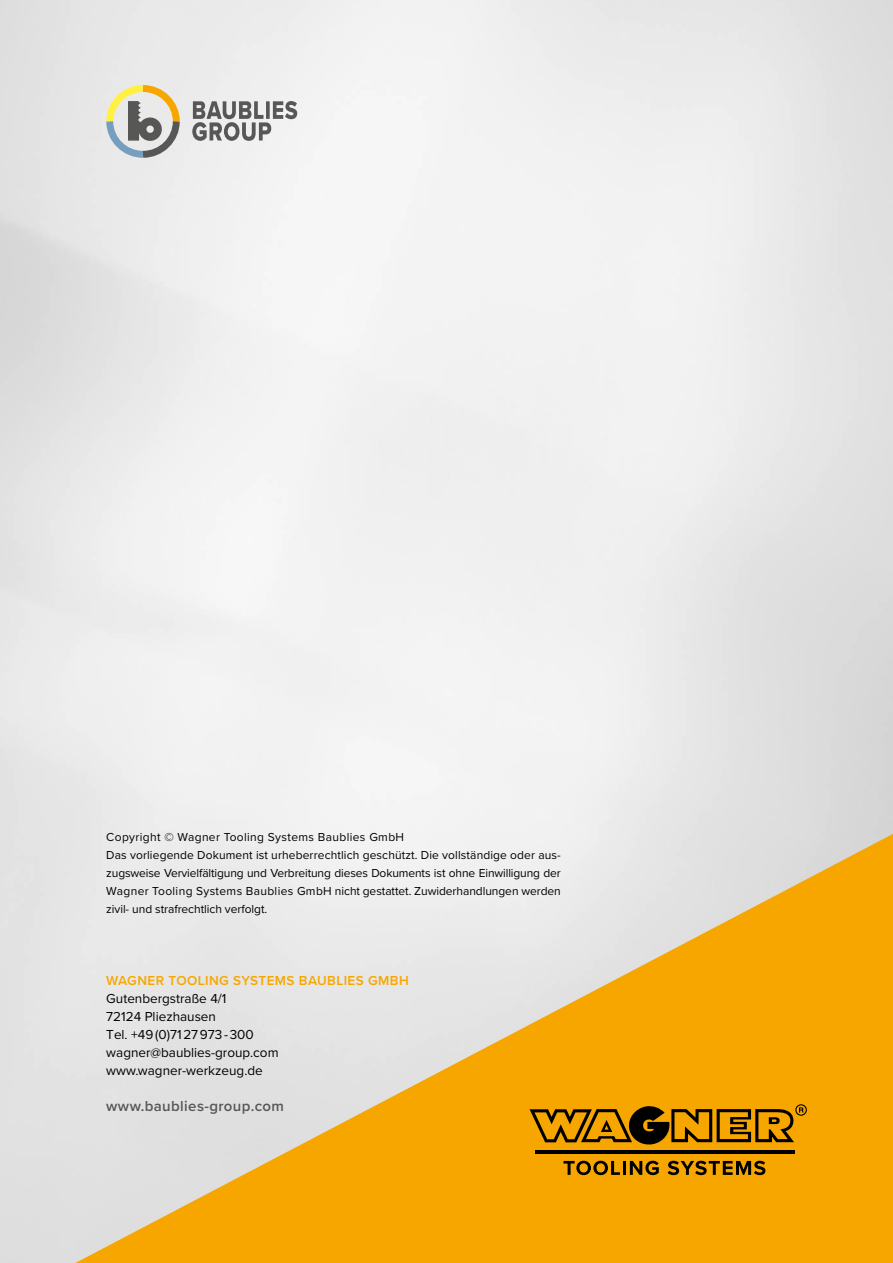
<style>
.page{position:relative;width:893px;height:1263px;background:#fff}
.page>*{position:absolute;margin:0;border:0;box-sizing:border-box;transform-origin:0 0}
.t1{font:600 15px "Proxima Nova";letter-spacing:.025em;color:#575756}
.t2{font:13.5px/18px "Proxima Nova";color:#000}
.t3{font:600 13.5px "Proxima Nova";letter-spacing:.03em;color:#f7a600}
.t4{font:12px/18px "Proxima Nova";letter-spacing:-.005em;color:#000}
</style>
<div class="page">
<svg style="left:75px;top:834px;width:818px;height:429px;background:#edc777"></svg>
<svg style="left:192px;top:101px;width:105px;height:40px"></svg>
<svg style="left:103px;top:82px;width:80px;height:79px;background:#c9c6b4"></svg>
<hr style="left:535px;top:1150px;width:259px;height:3px;background:#000">
<svg style="left:530px;top:1104px;width:277px;height:42px;background:#a77000"></svg>
<svg style="left:563px;top:1161px;width:57px;height:14px"></svg>
<hr style="left:623px;top:1161px;width:3px;height:14px;background:#000">
<svg style="left:630px;top:1161px;width:29px;height:14px"></svg>
<svg style="left:668px;top:1161px;width:97px;height:14px"></svg>
<p class="t4" style="left:106px;top:828px;width:456px">Copyright © Wagner Tooling Systems Baublies GmbH<br>Das vorliegende Dokument ist urheberrechtlich geschützt. Die vollständige oder aus&shy;zugsweise Vervielfältigung und Verbreitung dieses Dokuments ist ohne Einwilligung der Wagner Tooling Systems Baublies GmbH nicht gestattet. Zuwiderhandlungen werden zivil- und strafrechtlich verfolgt.</p>
<p class="t3" style="left:106px;top:971px;width:304px">WAGNER TOOLING SYSTEMS BAUBLIES GMBH</p>
<p class="t2" style="left:106px;top:989px;width:174px">Gutenbergstraße 4/1<br>72124 Pliezhausen<br>Tel. +49 (0)71 27 973 - 300 wagner@baublies-group.com www.wagner-werkzeug.de</p>
<p class="t1" style="left:106px;top:1095px;width:179px">www.baublies-group.com</p>
</div>
